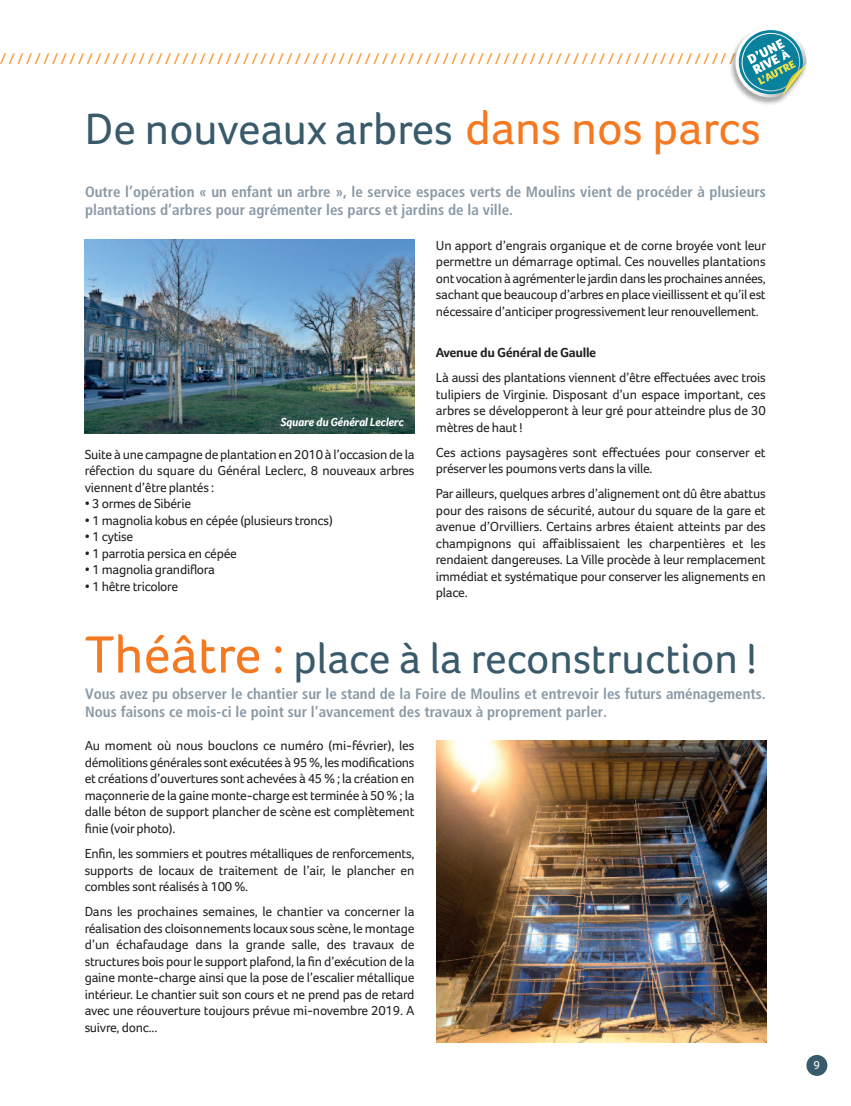
<style>
.page{position:relative;width:851px;height:1106px;background:#fff}
.page>*{position:absolute;margin:0;border:0;box-sizing:border-box;transform-origin:0 0}
.t1{font:45px "Foco";color:#395a6a}
.t2{font:43.5px "Foco";color:#395a6a}
.t3{font:16.05px "Foco";color:#f79328}
.t4{font:700 condensed 15px/18px "Frutiger";color:#8a99a6}
.t5{font:13.5px/16.5px "Foco";letter-spacing:-.02em;color:#231f20;text-align:justify}
.t6{font:700 13.5px "Foco";letter-spacing:-.02em;color:#231f20}
.t7{font:italic 700 12px "Foco";letter-spacing:-.02em;color:#fff}
.t8{font:12px "Foco";color:#fff}
.s1{font-size:48px;color:#f47921}
.s2{font-size:54px;color:#f47921}
</style>
<div class="page">
<div style="left:806px;top:1054px;width:21px;height:21px;background:#395a6a;border-radius:50%"></div>
<img style="left:730px;top:49px;width:77px;height:56px">
<svg style="left:735px;top:30px;width:71px;height:68px"></svg>
<img style="left:436px;top:740px;width:330px;height:302px">
<img style="left:84px;top:240px;width:330px;height:194px">
<p class="t3" style="left:0;top:50px;width:737px">/////////////////////////////////////////////////////////////////////////////////////</p>
<h1 class="t1" style="left:85px;top:103px;width:677px">De nouveaux arbres <span class="s1">dans nos parcs</span></h1>
<p class="t4" style="left:85px;top:184px;width:682px">Outre l’opération « un enfant un arbre », le service espaces verts de Moulins vient de procéder à plusieurs plantations d’arbres pour agrémenter les parcs et jardins de la ville.</p>
<p class="t5" style="left:436px;top:237px;width:332px">un apport d’engrais organique et de corne broyée vont leur permettre un démarrage optimal. Ces nouvelles plantations ontvocationàagrémenterlejardindans lesprochainesannées, sachant que beaucoup d’arbres en placevieillissent et qu’il est nécessaire d’anticiperprogressivement leurrenouvellement.</p>
<p class="t6" style="left:436px;top:344px;width:162px">Avenue du Général de Gaulle</p>
<p class="t5" style="left:436px;top:369px;width:331px">là aussi des plantations viennent d’être effectuées avec trois tulipiers de virginie. Disposant d’un espace important, ces arbres se développeront à leur gré pour atteindre plus de 30 mètres de haut !</p>
<p class="t5" style="left:436px;top:444px;width:331px">Ces actions paysagères sont effectuées pour conserver et préserverles poumons verts dans la ville.</p>
<p class="t5" style="left:436px;top:485px;width:331px">Par ailleurs, quelques arbres d’alignement ont dû être abattus pour des raisons de sécurité, autour du square de la gare et avenue d’Orvilliers. Certains arbres étaient atteints par des champignons qui affaiblissaient les charpentières et les rendaient dangereuses. la ville procède à leur remplacement immédiat et systématique pour conserver les alignements en place.</p>
<h2 class="t2" style="left:85px;top:633px;width:673px"><span class="s2">Théâtre :</span> place à la reconstruction !</h2>
<p class="t4" style="left:85px;top:686px;width:682px">Vous avez pu observer le chantier sur le stand de la Foire de Moulins et entrevoir les futurs aménagements.<br>Nous faisons ce mois-ci le point sur l’avancement des travaux à proprement parler.</p>
<p class="t5" style="left:85px;top:737px;width:331px">Au moment où nous bouclons ce numéro (mi-février), les démolitionsgénérales sontexécutéesà95%, lesmodifications et créations d’ouvertures sont achevées à 45 % ; la création en maçonnerie de la gaine monte-charge est terminée à 50 % ; la dalle béton de support plancher de scène est complètement finie (voirphoto).</p>
<p class="t5" style="left:85px;top:845px;width:331px">Enfin, les sommiers et poutres métalliques de renforcements, supports de locaux de traitement de l’air, le plancher en combles sont réalisés à 100 %.</p>
<p class="t5" style="left:85px;top:903px;width:331px">Dans les prochaines semaines, le chantier va concerner la réalisation des cloisonnements locaux sous scène, le montage d’un échafaudage dans la grande salle, des travaux de structures bois pourle support plafond, la fin d’exécution de la gaine monte-charge ainsi que la pose de l’escalier métallique intérieur. le chantier suit son cours et ne prend pas de retard avec une réouverture toujours prévue mi-novembre 2019. A suivre, donc...</p>
<p class="t7" style="left:280px;top:415px;width:125px">Square du Général Leclerc</p>
<p class="t5" style="left:85px;top:445px;width:331px">Suite à une campagnedeplantationen2010à l’occasionde la réfection du square du Général leclerc, 8 nouveaux arbres viennent d’être plantés :</p>
<p class="t5" style="left:85px;top:495px;width:108px">• 3 ormes de Sibérie</p>
<p class="t5" style="left:85px;top:511px;width:249px">• 1 magnolia kobus en cépée (plusieurs troncs)</p>
<p class="t5" style="left:85px;top:528px;width:50px">• 1 cytise</p>
<p class="t5" style="left:85px;top:544px;width:153px">• 1 parrotia persica en cépée</p>
<p class="t5" style="left:85px;top:561px;width:132px">• 1 magnolia grandiflora</p>
<p class="t5" style="left:85px;top:577px;width:95px">• 1 hêtre tricolore</p>
<p class="t8" style="left:813px;top:1057px;width:8px">9</p>
</div>
